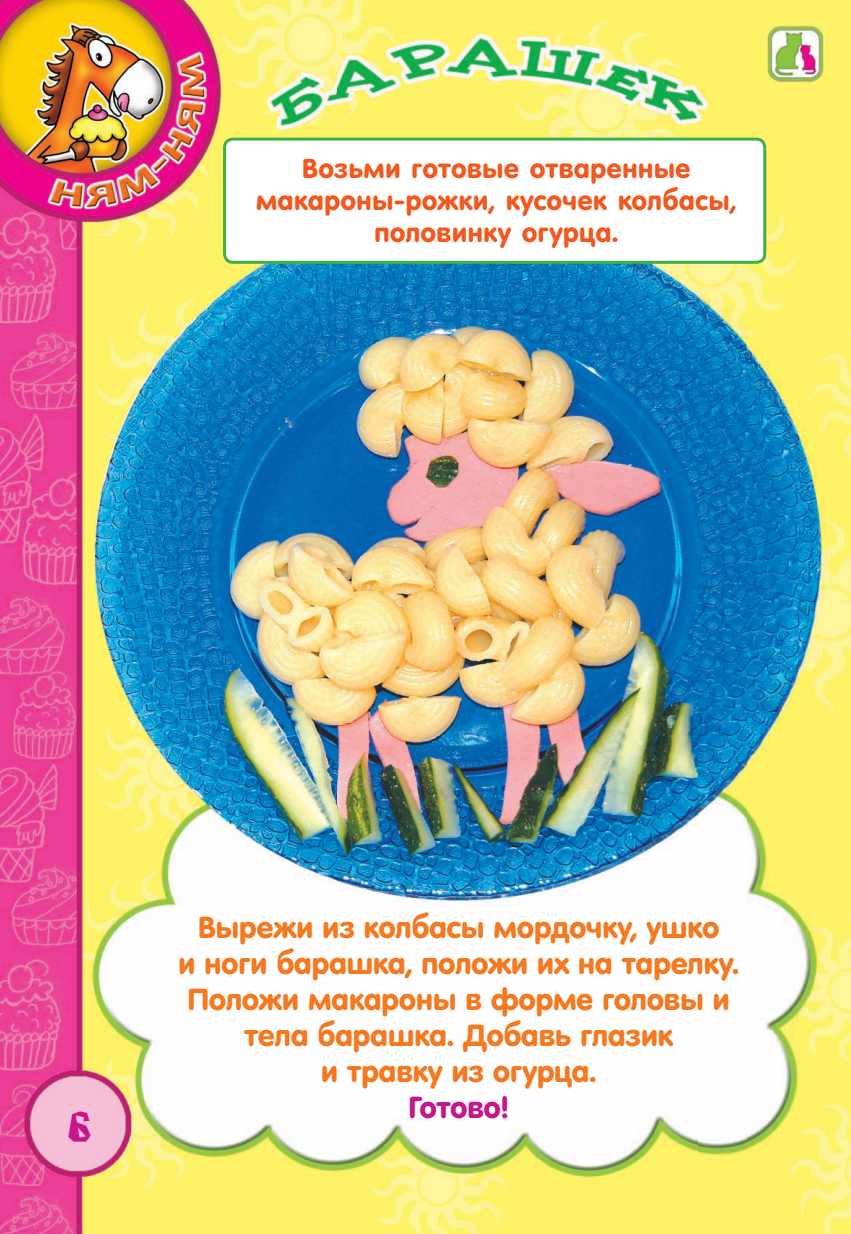
<style>
.page{position:relative;width:851px;height:1234px;background:#fff}
.page>*{position:absolute;margin:0;border:0;box-sizing:border-box;transform-origin:0 0}
.t1{font:33px "Rublik C";color:#c5168c}
.t2{font:30px/36px "v Sans Rounded";letter-spacing:-.02em;color:#f47921;text-align:center}
.t3{font:27px/32.4px "v Sans Rounded";color:#f15921;text-align:center}
.s1{color:#c5168c}
</style>
<div class="page">
<img style="left:0;top:0;width:696px;height:1233px">
<img style="left:696px;top:0;width:36px;height:32px">
<img style="left:696px;top:32px;width:51px;height:1201px">
<img style="left:747px;top:105px;width:103px;height:1128px">
<div style="left:224px;top:139px;width:540px;height:123px;background:#fff;border-radius:9px"></div>
<div style="left:223px;top:137px;width:543px;height:127px;border:3px solid #40ae49;border-radius:9px"></div>
<div style="left:731px;top:966px;width:8px;height:9px;border:3px solid #fff;border-radius:50%"></div>
<svg style="left:177px;top:909px;width:559px;height:211px"></svg>
<img style="left:850px;top:105px;width:1px;height:1128px">
<img style="left:732px;top:0;width:119px;height:105px">
<p class="t3" style="left:256px;top:152px;width:482px">Возьми готовые отваренные макароны-рожки, кусочек колбасы, половинку огурца.</p>
<p class="t1" style="left:67px;top:1111px;width:26px">6</p>
<p class="t2" style="left:178px;top:908px;width:562px">Вырежи из колбасы мордочку, ушко<br>и ноги барашка, положи их на тарелку.<br>Положи макароны в форме головы и тела барашка. Добавь глазик<br>и травку из огурца.<br><span class="s1">Готово!</span></p>
</div>
